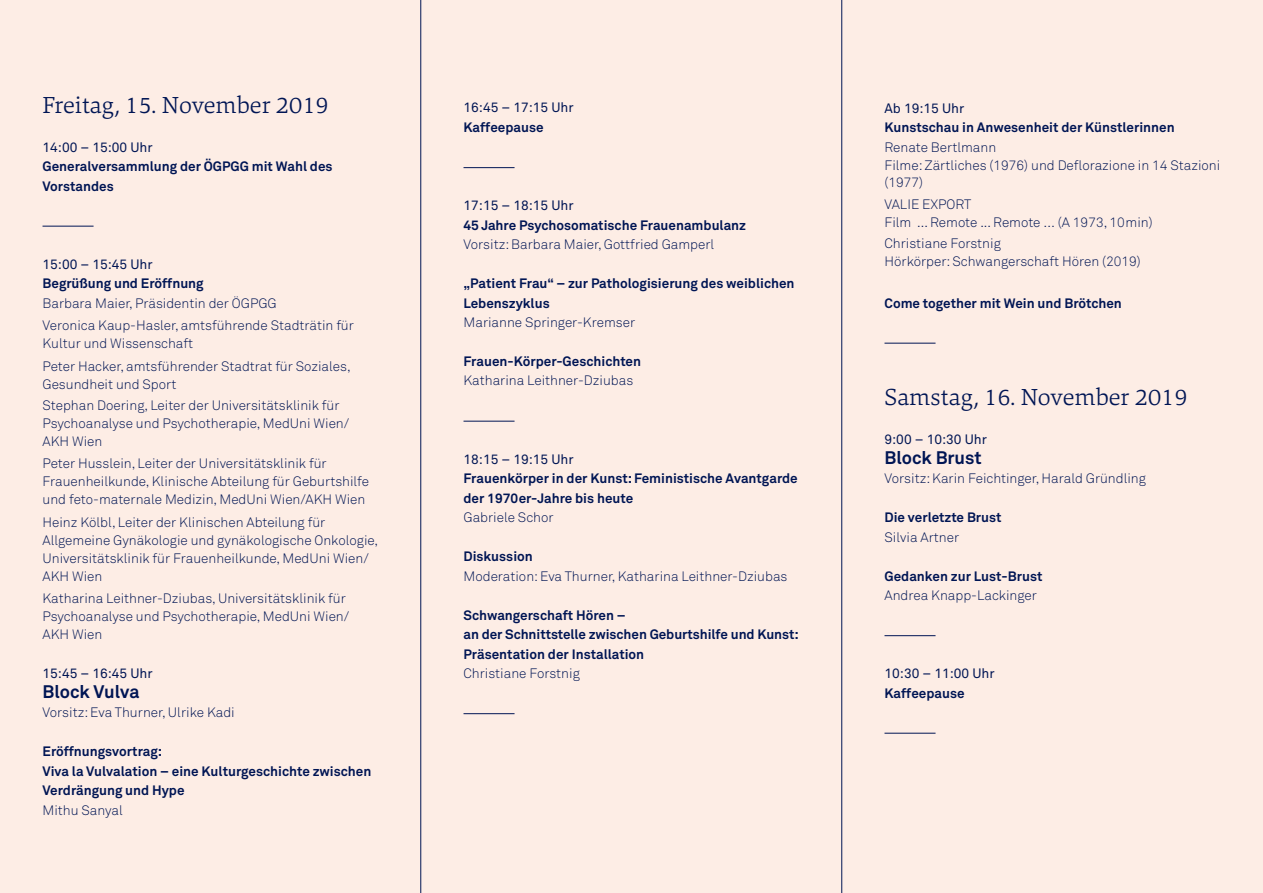
<style>
.page{position:relative;width:1263px;height:893px;background:#fdede5}
.page>*{position:absolute;margin:0;border:0;box-sizing:border-box;transform-origin:0 0}
.t1{font:300 24px "Danton";color:#001554}
.t2{font:700 18px "Akkurat Pro";color:#001554}
.t3{font:300 13.5px/18px "Akkurat Pro";color:#001554}
.t4{font:700 13.5px/19.5px "Akkurat Pro";color:#001554}
.t5{font:13.5px "Akkurat Pro";color:#001554}
</style>
<div class="page">
<hr style="left:43px;top:226px;width:51px;height:1px;background:#001554">
<hr style="left:463px;top:167px;width:51px;height:1px;background:#001554">
<hr style="left:463px;top:421px;width:51px;height:1px;background:#001554">
<hr style="left:463px;top:713px;width:51px;height:1px;background:#001554">
<hr style="left:884px;top:343px;width:51px;height:1px;background:#001554">
<hr style="left:884px;top:635px;width:51px;height:1px;background:#001554">
<hr style="left:884px;top:733px;width:51px;height:1px;background:#001554">
<hr style="left:420px;top:0;width:1px;height:893px;background:#001554">
<hr style="left:841px;top:0;width:1px;height:893px;background:#001554">
<h1 class="t1" style="left:43px;top:89px;width:288px">Freitag, 15. November 2019</h1>
<p class="t5" style="left:43px;top:139px;width:112px">14:00 – 15:00 Uhr</p>
<p class="t4" style="left:43px;top:156px;width:292px">Generalversammlung der ÖGPGG mit Wahl des<br>Vorstandes</p>
<p class="t5" style="left:43px;top:256px;width:112px">15:00 – 15:45 Uhr</p>
<p class="t4" style="left:43px;top:273px;width:163px">Begrüßung und Eröffnung</p>
<p class="t3" style="left:43px;top:292px;width:313px;line-height:22.5px">Barbara Maier, Präsidentin der ÖGPGG<br>Veronica Kaup-Hasler, amtsführende Stadträtin für</p>
<p class="t3" style="left:43px;top:332px;width:310px;line-height:22.5px">Kultur und Wissenschaft<br>Peter Hacker, amtsführender Stadtrat für Soziales,</p>
<p class="t3" style="left:43px;top:373px;width:298px;line-height:21px">Gesundheit und Sport<br>Stephan Doering, Leiter der Universitätsklinik für</p>
<p class="t3" style="left:43px;top:414px;width:308px">Psychoanalyse und Psychotherapie, MedUni Wien/<br>AKH Wien</p>
<p class="t3" style="left:43px;top:454px;width:328px">Peter Husslein, Leiter der Universitätsklinik für<br>Frauenheilkunde, Klinische Abteilung für Geburtshilfe und feto-maternale Medizin, MedUni Wien/AKH Wien</p>
<p class="t3" style="left:43px;top:513px;width:337px">Heinz Kölbl, Leiter der Klinischen Abteilung für Allgemeine Gynäkologie und gynäkologische Onkologie, Universitätsklinik für Frauenheilkunde, MedUni Wien/ AKH Wien</p>
<p class="t3" style="left:43px;top:589px;width:308px">Katharina Leithner-Dziubas, Universitätsklinik für<br>Psychoanalyse und Psychotherapie, MedUni Wien/<br>AKH Wien</p>
<p class="t5" style="left:43px;top:665px;width:112px">15:45 – 16:45 Uhr</p>
<h2 class="t2" style="left:43px;top:680px;width:99px">Block Vulva</h2>
<p class="t3" style="left:43px;top:703px;width:194px">Vorsitz: Eva Thurner, Ulrike Kadi</p>
<p class="t4" style="left:43px;top:741px;width:330px">Eröffnungsvortrag:<br>Viva la Vulvalation – eine Kulturgeschichte zwischen<br>Verdrängung und Hype</p>
<p class="t3" style="left:43px;top:801px;width:82px">Mithu Sanyal</p>
<p class="t5" style="left:463px;top:100px;width:112px">16:45 – 17:15 Uhr</p>
<p class="t4" style="left:463px;top:117px;width:82px">Kaffeepause</p>
<p class="t5" style="left:463px;top:197px;width:112px">17:15 – 18:15 Uhr</p>
<p class="t4" style="left:463px;top:215px;width:284px">45 Jahre Psychosomatische Frauenambulanz</p>
<p class="t3" style="left:463px;top:235px;width:252px">Vorsitz: Barbara Maier, Gottfried Gamperl</p>
<p class="t4" style="left:463px;top:273px;width:333px">„Patient Frau“ – zur Pathologisierung des weiblichen<br>Lebenszyklus</p>
<p class="t3" style="left:463px;top:313px;width:173px">Marianne Springer-Kremser</p>
<p class="t4" style="left:463px;top:351px;width:179px">Frauen-Körper-Geschichten</p>
<p class="t3" style="left:463px;top:372px;width:171px">Katharina Leithner-Dziubas</p>
<p class="t5" style="left:463px;top:451px;width:112px">18:15 – 19:15 Uhr</p>
<p class="t4" style="left:463px;top:468px;width:336px">Frauenkörper in der Kunst: Feministische Avantgarde der 1970er-Jahre bis heute</p>
<p class="t3" style="left:463px;top:508px;width:92px">Gabriele Schor</p>
<p class="t4" style="left:463px;top:546px;width:71px">Diskussion</p>
<p class="t3" style="left:463px;top:567px;width:325px">Moderation: Eva Thurner, Katharina Leithner-Dziubas</p>
<p class="t4" style="left:463px;top:605px;width:337px">Schwangerschaft Hören –<br>an der Schnittstelle zwischen Geburtshilfe und Kunst:<br>Präsentation der Installation</p>
<p class="t3" style="left:463px;top:664px;width:118px">Christiane Forstnig</p>
<p class="t5" style="left:884px;top:100px;width:81px">Ab 19:15 Uhr</p>
<p class="t4" style="left:884px;top:117px;width:292px">Kunstschau in Anwesenheit der Künstlerinnen</p>
<p class="t3" style="left:884px;top:138px;width:337px">Renate Bertlmann<br>Filme: Zärtliches (1976) und Deflorazione in 14 Stazioni (1977)</p>
<p class="t3" style="left:884px;top:195px;width:270px">VALIE EXPORT<br>Film ... Remote ... Remote … (A 1973, 10min)</p>
<p class="t3" style="left:884px;top:234px;width:258px">Christiane Forstnig<br>Hörkörper: Schwangerschaft Hören (2019)</p>
<p class="t4" style="left:884px;top:293px;width:239px">Come together mit Wein und Brötchen</p>
<h1 class="t1" style="left:884px;top:381px;width:305px">Samstag, 16. November 2019</h1>
<p class="t5" style="left:884px;top:431px;width:104px">9:00 – 10:30 Uhr</p>
<h2 class="t2" style="left:884px;top:446px;width:99px">Block Brust</h2>
<p class="t3" style="left:884px;top:469px;width:263px">Vorsitz: Karin Feichtinger, Harald Gründling</p>
<p class="t4" style="left:884px;top:507px;width:118px">Die verletzte Brust</p>
<p class="t3" style="left:884px;top:528px;width:76px">Silvia Artner</p>
<p class="t4" style="left:884px;top:566px;width:159px">Gedanken zur Lust-Brust</p>
<p class="t3" style="left:884px;top:586px;width:154px">Andrea Knapp-Lackinger</p>
<p class="t5" style="left:884px;top:665px;width:112px">10:30 – 11:00 Uhr</p>
<p class="t4" style="left:884px;top:683px;width:82px">Kaffeepause</p>
</div>
